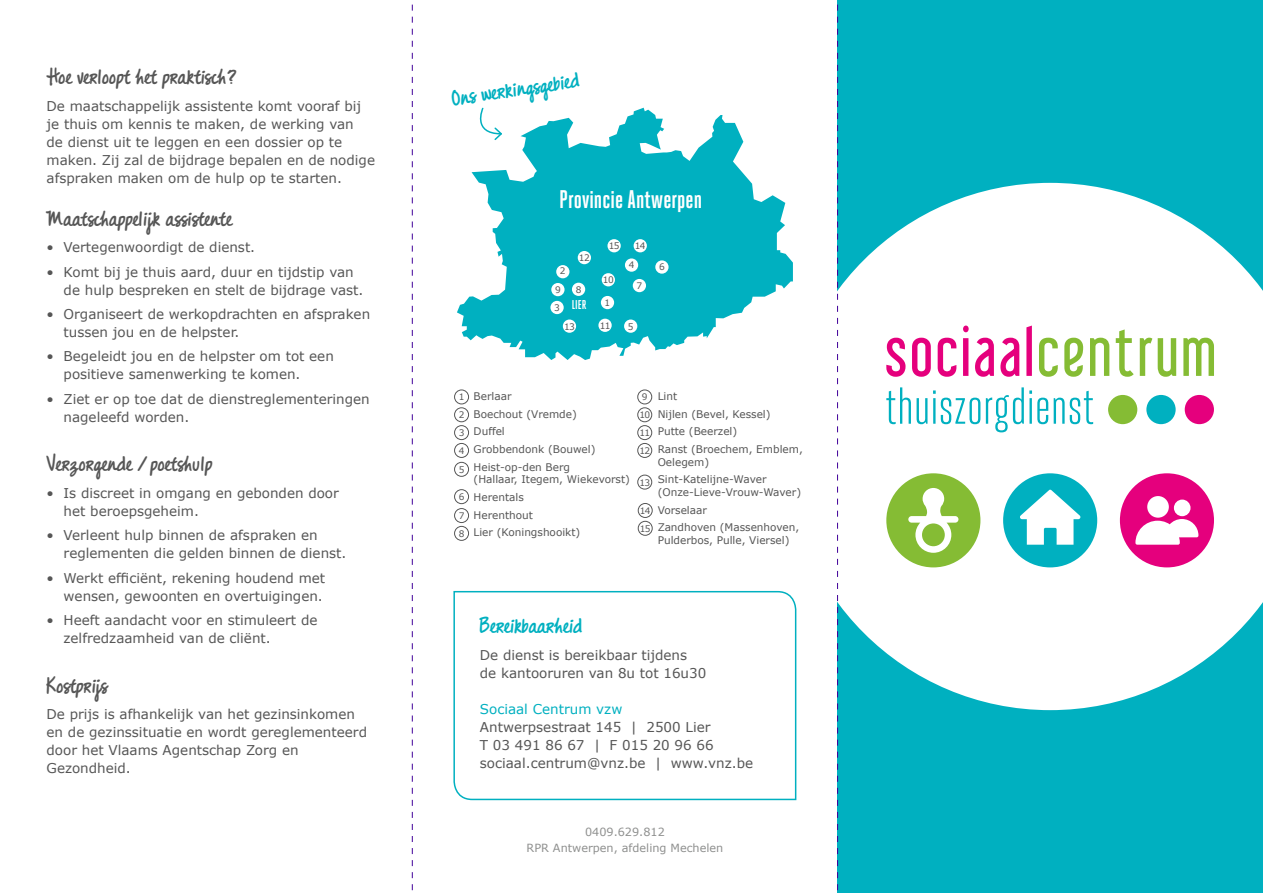
<style>
.page{position:relative;width:1263px;height:893px;background:#fff}
.page>*{position:absolute;margin:0;border:0;box-sizing:border-box;transform-origin:0 0}
.t1{font:700 25.5px "Heroic Condensed";color:#fff}
.t2{font:700 22.5px "DJB Messy Amanda Goes";color:#565656}
.t3{font:700 22.5px "DJB Messy Amanda Goes";color:#00b0c0}
.t4{font:13.5px/18px "Verdana";color:#565656}
.t5{font:13.5px "Verdana";color:#00b0c0}
.t6{font:700 12.75px "Heroic Condensed";color:#fff}
.t7{font:11.25px/15.8px "Verdana";color:#8f908f;text-align:center}
.t8{font:10.5px/17.7px "Verdana";color:#565656}
.t9{font:9px "Verdana";letter-spacing:-.075em;color:#565656}
</style>
<div class="page">
<div style="left:837px;top:0;width:426px;height:893px;background:#00b0c0"></div>
<svg style="left:838px;top:183px;width:425px;height:527px;fill:#fff"></svg>
<svg style="left:412px;top:4px;width:1px;height:887px"></svg>
<svg style="left:837px;top:4px;width:1px;height:887px"></svg>
<div style="left:1108px;top:395px;width:29px;height:29px;background:#85bc34;border-radius:50%"></div>
<div style="left:1146px;top:395px;width:30px;height:29px;background:#00b0c0;border-radius:50%"></div>
<div style="left:1185px;top:395px;width:29px;height:29px;background:#e5007d;border-radius:50%"></div>
<svg style="left:1039px;top:329px;width:175px;height:48px;background:#d4e7b7"></svg>
<svg style="left:886px;top:326px;width:146px;height:51px;background:#f5a6d1"></svg>
<svg style="left:886px;top:387px;width:207px;height:45px;background:#ceeff2"></svg>
<div style="left:886px;top:473px;width:94px;height:94px;background:#85bc34;border-radius:50%"></div>
<svg style="left:908px;top:488px;width:50px;height:65px"></svg>
<div style="left:1120px;top:473px;width:94px;height:94px;background:#e5007d;border-radius:50%"></div>
<svg style="left:1135px;top:496px;width:63px;height:49px"></svg>
<div style="left:1003px;top:473px;width:94px;height:94px;background:#00b0c0;border-radius:50%"></div>
<svg style="left:1020px;top:490px;width:60px;height:55px"></svg>
<svg style="left:453px;top:590px;width:344px;height:211px"></svg>
<svg style="left:457px;top:108px;width:336px;height:252px;fill:#00b0c0"></svg>
<div style="left:601px;top:296px;width:13px;height:13px;background:#fff;border-radius:50%"></div>
<div style="left:556px;top:265px;width:13px;height:13px;background:#fff;border-radius:50%"></div>
<div style="left:550px;top:301px;width:14px;height:13px;background:#fff;border-radius:50%"></div>
<div style="left:625px;top:258px;width:13px;height:14px;background:#fff;border-radius:50%"></div>
<div style="left:624px;top:319px;width:13px;height:14px;background:#fff;border-radius:50%"></div>
<div style="left:655px;top:260px;width:13px;height:14px;background:#fff;border-radius:50%"></div>
<div style="left:633px;top:279px;width:13px;height:13px;background:#fff;border-radius:50%"></div>
<div style="left:572px;top:283px;width:13px;height:13px;background:#fff;border-radius:50%"></div>
<div style="left:551px;top:283px;width:13px;height:13px;background:#fff;border-radius:50%"></div>
<div style="left:602px;top:273px;width:13px;height:13px;background:#fff;border-radius:50%"></div>
<div style="left:598px;top:319px;width:14px;height:13px;background:#fff;border-radius:50%"></div>
<div style="left:578px;top:251px;width:13px;height:13px;background:#fff;border-radius:50%"></div>
<div style="left:563px;top:319px;width:13px;height:14px;background:#fff;border-radius:50%"></div>
<div style="left:634px;top:239px;width:13px;height:13px;background:#fff;border-radius:50%"></div>
<div style="left:607px;top:239px;width:14px;height:13px;background:#fff;border-radius:50%"></div>
<div style="left:637px;top:390px;width:15px;height:14px;border:1px solid #565656;border-radius:50%"></div>
<div style="left:637px;top:407px;width:15px;height:15px;border:1px solid #565656;border-radius:50%"></div>
<div style="left:637px;top:425px;width:15px;height:15px;border:1px solid #565656;border-radius:50%"></div>
<div style="left:637px;top:443px;width:15px;height:15px;border:1px solid #565656;border-radius:50%"></div>
<div style="left:637px;top:475px;width:15px;height:14px;border:1px solid #565656;border-radius:50%"></div>
<div style="left:454px;top:390px;width:15px;height:14px;border:1px solid #565656;border-radius:50%"></div>
<div style="left:454px;top:407px;width:15px;height:15px;border:1px solid #565656;border-radius:50%"></div>
<div style="left:454px;top:425px;width:15px;height:15px;border:1px solid #565656;border-radius:50%"></div>
<div style="left:454px;top:443px;width:15px;height:15px;border:1px solid #565656;border-radius:50%"></div>
<div style="left:454px;top:462px;width:15px;height:15px;border:1px solid #565656;border-radius:50%"></div>
<div style="left:454px;top:489px;width:15px;height:15px;border:1px solid #565656;border-radius:50%"></div>
<div style="left:638px;top:503px;width:15px;height:15px;border:1px solid #565656;border-radius:50%"></div>
<div style="left:454px;top:508px;width:15px;height:15px;border:1px solid #565656;border-radius:50%"></div>
<div style="left:638px;top:521px;width:15px;height:15px;border:1px solid #565656;border-radius:50%"></div>
<div style="left:454px;top:526px;width:15px;height:15px;border:1px solid #565656;border-radius:50%"></div>
<svg style="left:471px;top:107px;width:32px;height:35px"></svg>
<h2 class="t2" style="left:47px;top:64px;width:192px">Hoe verloopt het praktisch?</h2>
<p class="t4" style="left:47px;top:97px;width:330px">De maatschappelijk assistente komt vooraf bij je thuis om kennis te maken, de werking van<br>de dienst uit te leggen en een dossier op te maken. Zij zal de bijdrage bepalen en de nodige afspraken maken om de hulp op te starten.</p>
<h2 class="t2" style="left:47px;top:205px;width:187px">Maatschappelijk assistente</h2>
<p class="t4" style="left:47px;top:239px;width:210px">• Vertegenwoordigt de dienst.</p>
<p class="t4" style="left:64px;top:263px;width:301px;text-indent:-17px">• Komt bij je thuis aard, duur en tijdstip van de hulp bespreken en stelt de bijdrage vast.</p>
<p class="t4" style="left:64px;top:305px;width:308px;text-indent:-17px">• Organiseert de werkopdrachten en afspraken tussen jou en de helpster.</p>
<p class="t4" style="left:64px;top:348px;width:272px;text-indent:-17px">• Begeleidt jou en de helpster om tot een positieve samenwerking te komen.</p>
<p class="t4" style="left:64px;top:390px;width:308px;text-indent:-17px">• Ziet er op toe dat de dienstreglementeringen nageleefd worden.</p>
<h2 class="t2" style="left:47px;top:451px;width:167px">Verzorgende / poetshulp</h2>
<p class="t4" style="left:64px;top:484px;width:277px;text-indent:-17px">• Is discreet in omgang en gebonden door het beroepsgeheim.</p>
<p class="t4" style="left:64px;top:526px;width:284px;text-indent:-17px">• Verleent hulp binnen de afspraken en reglementen die gelden binnen de dienst.</p>
<p class="t4" style="left:47px;top:569px;width:280px;text-align:right">• Werkt efficiënt, rekening houdend met wensen, gewoonten en overtuigingen.</p>
<p class="t4" style="left:64px;top:611px;width:255px;text-indent:-17px">• Heeft aandacht voor en stimuleert de zelfredzaamheid van de cliënt.</p>
<h2 class="t2" style="left:47px;top:672px;width:63px">Kostprijs</h2>
<p class="t4" style="left:47px;top:705px;width:322px">De prijs is afhankelijk van het gezinsinkomen en de gezinssituatie en wordt gereglementeerd door het Vlaams Agentschap Zorg en Gezondheid.</p>
<h2 class="t3" style="left:450px;top:85px;width:130px;rotate:-8deg">Ons werkingsgebied</h2>
<h1 class="t1" style="left:559px;top:185px;width:144px">Provincie Antwerpen</h1>
<p class="t9" style="left:609px;top:240px;width:12px">15</p>
<p class="t9" style="left:635px;top:240px;width:12px">14</p>
<p class="t9" style="left:560px;top:265px;width:7px">2</p>
<p class="t9" style="left:579px;top:252px;width:12px">12</p>
<p class="t9" style="left:555px;top:284px;width:7px">9</p>
<p class="t9" style="left:576px;top:284px;width:7px">8</p>
<p class="t9" style="left:554px;top:302px;width:7px">3</p>
<p class="t6" style="left:572px;top:298px;width:16px">LIER</p>
<p class="t9" style="left:564px;top:321px;width:12px">13</p>
<p class="t9" style="left:603px;top:274px;width:12px">10</p>
<p class="t9" style="left:600px;top:320px;width:12px">11</p>
<p class="t9" style="left:605px;top:297px;width:7px">1</p>
<p class="t9" style="left:629px;top:259px;width:7px">4</p>
<p class="t9" style="left:636px;top:280px;width:7px">7</p>
<p class="t9" style="left:628px;top:321px;width:7px">5</p>
<p class="t9" style="left:659px;top:261px;width:7px">6</p>
<p class="t8" style="left:474px;top:387px;width:123px">Berlaar<br>Boechout (Vremde)<br>Duffel<br>Grobbendonk (Bouwel)<br>Heist-op-den Berg</p>
<p class="t8" style="left:474px;top:471px;width:158px">(Hallaar, Itegem, Wiekevorst)<br>Herentals<br>Herenthout<br>Lier (Koningshooikt)</p>
<p class="t8" style="left:658px;top:387px;width:147px">Lint<br>Nijlen (Bevel, Kessel)<br>Putte (Beerzel)<br>Ranst (Broechem, Emblem,</p>
<p class="t8" style="left:658px;top:453px;width:110px">Oelegem)<br>Sint-Katelijne-Waver</p>
<p class="t8" style="left:658px;top:483px;width:145px">(Onze-Lieve-Vrouw-Waver)<br>Vorselaar<br>Zandhoven (Massenhoven,</p>
<p class="t8" style="left:658px;top:531px;width:133px">Pulderbos, Pulle, Viersel)</p>
<p class="t9" style="left:459px;top:391px;width:7px">1</p>
<p class="t9" style="left:642px;top:391px;width:7px">9</p>
<p class="t9" style="left:459px;top:409px;width:7px">2</p>
<p class="t9" style="left:639px;top:409px;width:12px">10</p>
<p class="t9" style="left:459px;top:427px;width:7px">3</p>
<p class="t9" style="left:639px;top:427px;width:12px">11</p>
<p class="t9" style="left:459px;top:445px;width:7px">4</p>
<p class="t9" style="left:639px;top:445px;width:12px">12</p>
<p class="t9" style="left:639px;top:476px;width:12px">13</p>
<p class="t9" style="left:459px;top:464px;width:7px">5</p>
<p class="t9" style="left:459px;top:491px;width:7px">6</p>
<p class="t9" style="left:640px;top:505px;width:12px">14</p>
<p class="t9" style="left:459px;top:510px;width:7px">7</p>
<p class="t9" style="left:640px;top:523px;width:12px">15</p>
<p class="t9" style="left:459px;top:528px;width:7px">8</p>
<h2 class="t3" style="left:480px;top:613px;width:104px">Bereikbaarheid</h2>
<p class="t4" style="left:480px;top:646px;width:228px">De dienst is bereikbaar tijdens de kantooruren van 8u tot 16u30</p>
<p class="t5" style="left:480px;top:700px;width:144px">Sociaal Centrum vzw</p>
<p class="t4" style="left:480px;top:718px;width:275px">Antwerpsestraat 145 | 2500 Lier<br>T 03 491 86 67 | F 015 20 96 66 sociaal.centrum@vnz.be | www.vnz.be</p>
<p class="t7" style="left:527px;top:824px;width:198px">0409.629.812<br>RPR Antwerpen, afdeling Mechelen</p>
</div>
